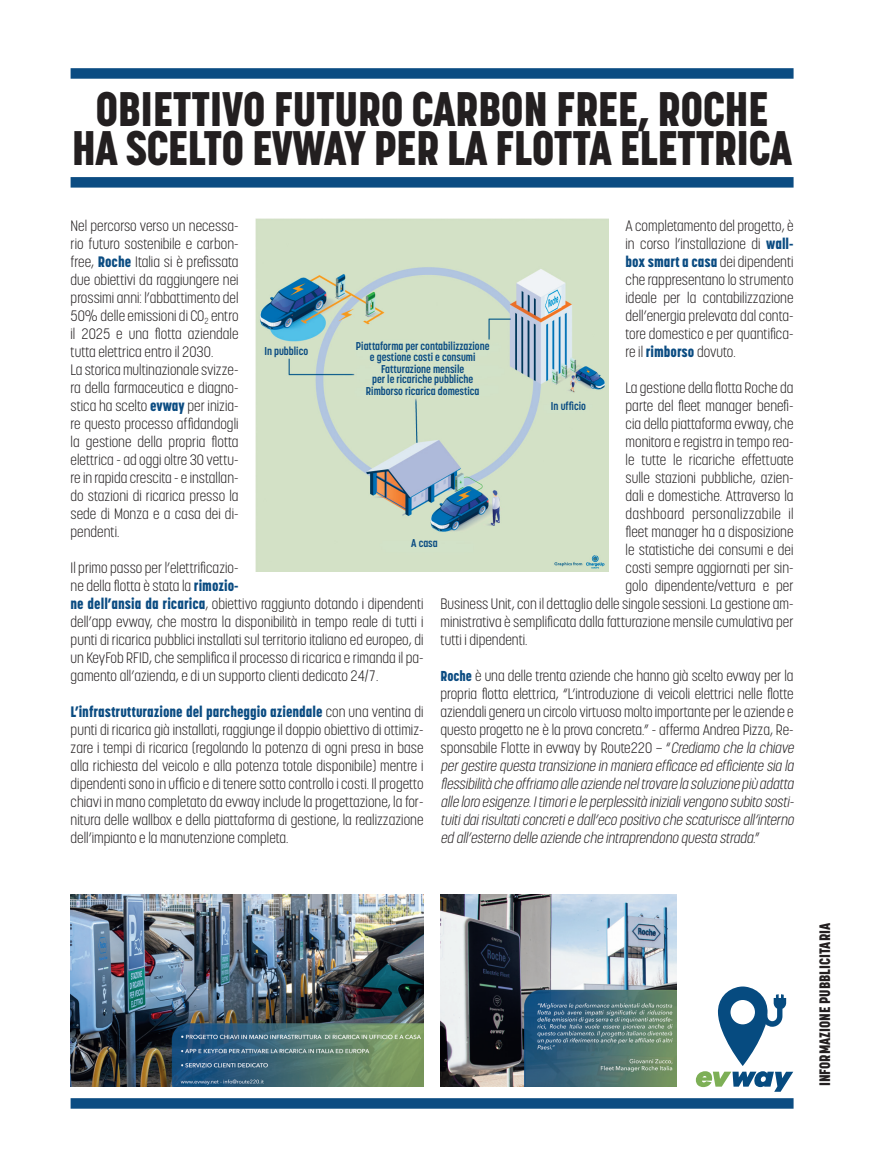
<style>
.page{position:relative;width:869px;height:1173px;background:#fff}
.page>*{position:absolute;margin:0;border:0;box-sizing:border-box;transform-origin:0 0}
.t1{font:800 48px/39px "Korolev Condensed";letter-spacing:-.01em;color:#231f20;text-align:center}
.t2{font:300 15px/18px "Korolev Condensed";color:#231f20}
.t3{font:italic 300 15px/18px "Korolev Condensed";color:#231f20}
.t4{font:300 15px "Korolev Condensed";letter-spacing:.02em;color:#231f20}
.t5{font:800 15px "Korolev Condensed";color:#231f20}
.t6{font:700 11.25px/10.5px "Korolev Condensed";color:#0b4c82;text-align:center}
.s1{font-weight:800;color:#0b4c82}
.s2{font-weight:800;font-style:normal;font-size:14.25px;color:#0b4c82}
.s3{font-style:normal}
</style>
<div class="page">
<svg style="left:696px;top:986px;width:97px;height:105px"></svg>
<div style="left:71px;top:68px;width:722px;height:11px;background:#0b4c82"></div>
<div style="left:71px;top:177px;width:722px;height:11px;background:#0b4c82"></div>
<div style="left:71px;top:1098px;width:722px;height:10px;background:#0b4c82"></div>
<img style="left:256px;top:219px;width:352px;height:352px">
<img style="left:71px;top:894px;width:352px;height:192px">
<img style="left:440px;top:894px;width:236px;height:192px">
<h1 class="t1" style="left:72px;top:89px;width:722px">OBIETTIVO FUTURO CARBON FREE, ROCHE<br>HA SCELTO EVWAY PER LA FLOTTA ELETTRICA</h1>
<p class="t2" style="left:71px;top:216px;width:169px">Nel percorso verso un necessa&shy;rio futuro sostenibile e carbon&shy;free, <span class="s1">Roche</span> Italia si è prefissata due obiettivi da raggiungere nei prossimi anni: l’abbattimento del<br>50% delle emissioni di CO<sub>2</sub> entro il 2025 e una flotta aziendale tutta elettrica entro il 2030.<br>La storica multinazionale svizze&shy;ra della farmaceutica e diagno&shy;stica ha scelto <span class="s1">evway</span> per inizia&shy;re questo processo affidandogli la gestione della propria flotta elettrica - ad oggi oltre 30 vettu&shy;re in rapida crescita - e installan&shy;do stazioni di ricarica presso la sede di Monza e a casa dei di&shy;pendenti.</p>
<p class="t2" style="left:71px;top:558px;width:354px">Il primo passo per l’elettrificazio-<br>ne della flotta è stata la <span class="s1">rimozio-<br>ne dell’ansia da ricarica</span>, obiettivo raggiunto dotando i dipendenti dell’app evway, che mostra la disponibilità in tempo reale di tutti i punti di ricarica pubblici installati sul territorio italiano ed europeo, di un KeyFob RFID, che semplifica il processo di ricarica e rimanda il pa&shy;gamento all’azienda, e di un supporto clienti dedicato 24/7.</p>
<p class="t2" style="left:71px;top:702px;width:354px;text-align:justify"><span class="s1">L’infrastrutturazione del parcheggio aziendale</span> con una ventina di punti di ricarica già installati, raggiunge il doppio obiettivo di ottimiz&shy;zare i tempi di ricarica (regolando la potenza di ogni presa in base alla richiesta del veicolo e alla potenza totale disponibile) mentre i dipendenti sono in ufficio e di tenere sotto controllo i costi. Il progetto chiavi in mano completato da evway include la progettazione, la for&shy;nitura delle wallbox e della piattaforma di gestione, la realizzazione dell’impianto e la manutenzione completa.</p>
<p class="t2" style="left:625px;top:216px;width:169px;text-align:justify">A completamento del progetto, è in corso l’installazione di <span class="s1">wall&shy;box smart a casa</span> dei dipendenti che rappresentano lo strumento ideale per la contabilizzazione dell’energia prelevata dal conta&shy;tore domestico e per quantifica&shy;re il <span class="s1">rimborso</span> dovuto.</p>
<p class="t2" style="left:625px;top:378px;width:169px">La gestione della flotta Roche da</p>
<p class="t2" style="left:625px;top:396px;width:169px">parte del fleet manager benefi-</p>
<p class="t2" style="left:625px;top:414px;width:169px">cia della piattaforma evway, che</p>
<p class="t2" style="left:625px;top:432px;width:169px">monitora e registra in tempo rea-</p>
<p class="t2" style="left:625px;top:450px;width:169px">le tutte le ricariche effettuate</p>
<p class="t2" style="left:625px;top:468px;width:169px">sulle stazioni pubbliche, azien-</p>
<p class="t2" style="left:625px;top:486px;width:169px">dali e domestiche. Attraverso la</p>
<p class="t4" style="left:625px;top:505px;width:169px">dashboard personalizzabile il</p>
<p class="t2" style="left:625px;top:522px;width:169px">fleet manager ha a disposizione</p>
<p class="t2" style="left:625px;top:540px;width:169px">le statistiche dei consumi e dei</p>
<p class="t2" style="left:625px;top:558px;width:169px">costi sempre aggiornati per sin-</p>
<p class="t2" style="left:625px;top:576px;width:169px">golo dipendente/vettura e per</p>
<p class="t2" style="left:440px;top:594px;width:354px">Business Unit, con il dettaglio delle singole sessioni. La gestione am-</p>
<p class="t2" style="left:440px;top:612px;width:354px">ministrativa è semplificata dalla fatturazione mensile cumulativa per</p>
<p class="t2" style="left:440px;top:630px;width:88px">tutti i dipendenti.</p>
<p class="t3" style="left:440px;top:666px;width:358px"><span class="s2">Roche</span> <span class="s3">è una delle trenta aziende che hanno già scelto evway per la propria flotta elettrica, “L’introduzione di veicoli elettrici nelle flotte aziendali genera un circolo virtuoso molto importante per le aziende e questo progetto ne è la prova concreta.” - afferma Andrea Pizza, Re&shy;sponsabile Flotte in evway by Route220 – “</span>Crediamo che la chiave pergestire questa transizione in maniera efficace ed efficiente sia la flessibilità che offriamo alle aziende neltrovare la soluzione più adatta alle loro esigenze.Itimorie le perplessità inizialivengono subito sosti&shy;tuitidairisultaticoncretie dall’eco positivo che scaturisce all’interno ed all’esterno delle aziende che intraprendono questa strada.<span class="s3">”</span></p>
<p class="t6" style="left:356px;top:341px;width:135px">Piattaforma per contabilizzazione e gestione costi e consumi</p>
<p class="t6" style="left:372px;top:363px;width:103px">Fatturazione mensile<br>per le ricariche pubbliche</p>
<p class="t6" style="left:366px;top:386px;width:115px">Rimborso ricarica domestica</p>
<p class="t6" style="left:264px;top:345px;width:45px">In pubblico</p>
<p class="t6" style="left:551px;top:400px;width:37px">In ufficio</p>
<p class="t6" style="left:411px;top:537px;width:28px">A casa</p>
<p class="t5" style="left:815px;top:1086px;width:165px;rotate:-90deg">INFORMAZIONE PUBBLICITARIA</p>
</div>
